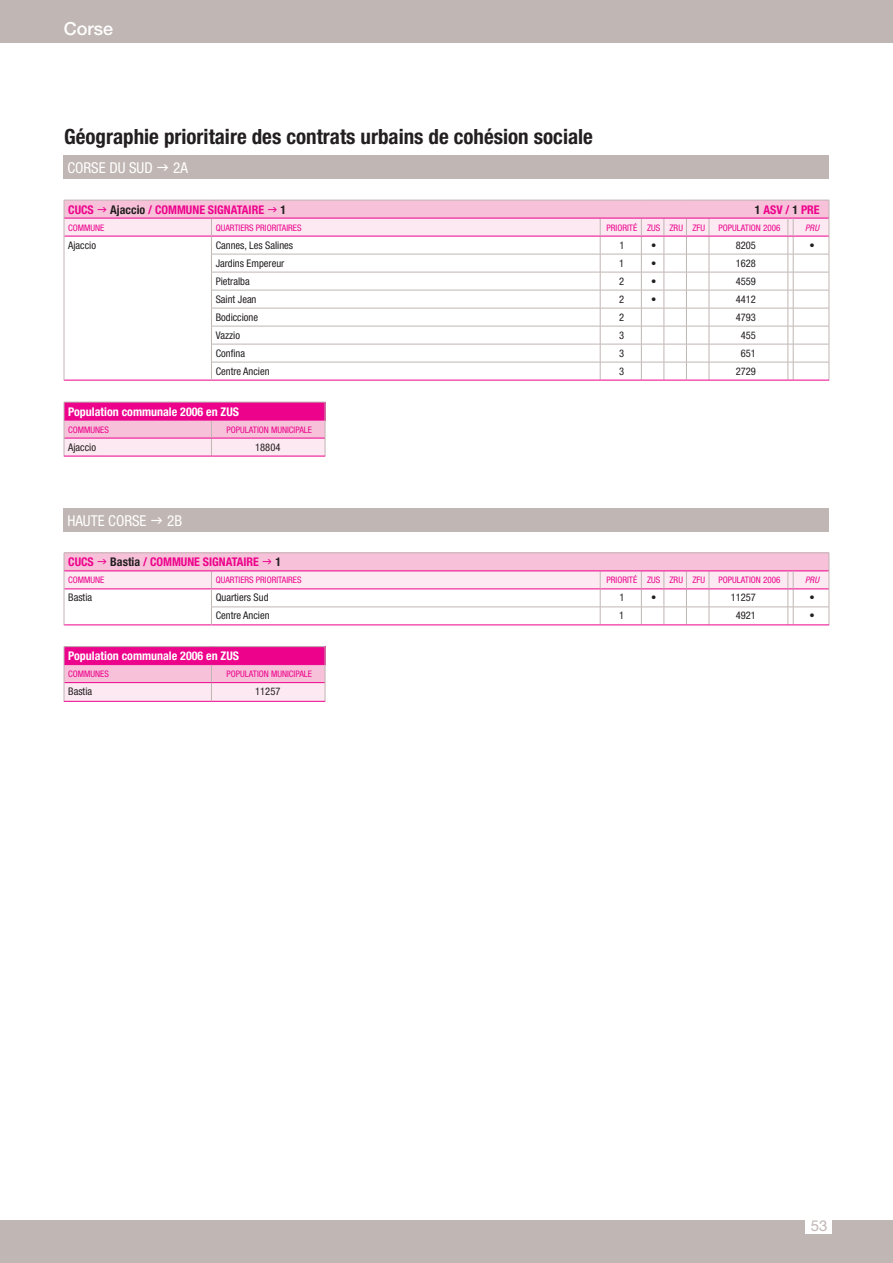
<style>
.page{position:relative;width:893px;height:1263px;background:#fff}
.page>*{position:absolute;margin:0;border:0;box-sizing:border-box;transform-origin:0 0}
.t1{font:700 condensed 21px "Helvetica Neue";color:#231f20}
.t2{font:500 18px "Helvetica Neue";color:#fff}
.t3{font:condensed 15px "Helvetica Neue";color:#fff}
.t4{font:15px "Helvetica Neue";color:#c0b6b3}
.t5{font:700 condensed 12px "Helvetica Neue";color:#ed028c}
.t6{font:700 condensed 12px "Helvetica Neue";color:#fff}
.t7{font:700 condensed 12px "Helvetica Neue";color:#231f20}
.t8{font:condensed 10.5px "Helvetica Neue";color:#231f20}
.t9{font:condensed 9px "Helvetica Neue";color:#ed028c}
.t10{font:italic condensed 9px "Helvetica Neue";letter-spacing:.01em;color:#ed028c}
.s1{color:#231f20}
</style>
<div class="page">
<div style="left:64px;top:155px;width:765px;height:24px;background:#c0b6b3"></div>
<div style="left:0;top:0;width:893px;height:43px;background:#c0b6b3"></div>
<div style="left:0;top:1220px;width:893px;height:43px;background:#c0b6b3"></div>
<div style="left:805px;top:1219px;width:27px;height:15px;background:#fff"></div>
<div style="left:64px;top:508px;width:765px;height:23px;background:#c0b6b3"></div>
<hr style="left:211px;top:456px;width:114px;height:1px;background:#ed028c">
<hr style="left:64px;top:456px;width:147px;height:1px;background:#ed028c">
<svg style="left:64px;top:402px;width:262px;height:54px;background:#f388c4"></svg>
<hr style="left:64px;top:646px;width:147px;height:1px;background:#c0b6b3">
<hr style="left:211px;top:646px;width:114px;height:1px;background:#c0b6b3">
<hr style="left:211px;top:701px;width:114px;height:1px;background:#ed028c">
<hr style="left:64px;top:701px;width:147px;height:1px;background:#ed028c">
<svg style="left:64px;top:647px;width:262px;height:54px;background:#f48ac5"></svg>
<svg style="left:64px;top:200px;width:766px;height:181px"></svg>
<svg style="left:64px;top:553px;width:766px;height:73px"></svg>
<p class="t2" style="left:64px;top:18px;width:51px">Corse</p>
<p class="t1" style="left:64px;top:124px;width:530px">Géographie prioritaire des contrats urbains de cohésion sociale</p>
<p class="t3" style="left:67px;top:159px;width:87px">CORSE DU SUD</p>
<p class="t3" style="left:173px;top:159px;width:16px">2A</p>
<p class="t5" style="left:68px;top:202px;width:27px">CUCS</p>
<p class="t5" style="left:110px;top:202px;width:155px"><span class="s1">Ajaccio</span> / COMMUNE SIGNATAIRE</p>
<p class="t7" style="left:281px;top:202px;width:7px">1</p>
<p class="t5" style="left:755px;top:202px;width:66px"><span class="s1">1</span> ASV / <span class="s1">1</span> PRE</p>
<p class="t9" style="left:68px;top:222px;width:38px">COMMUNE</p>
<p class="t9" style="left:216px;top:222px;width:87px">QUARTIERS PRIORITAIRES</p>
<p class="t9" style="left:606px;top:222px;width:100px">PRIORITÉ ZUS ZRU ZFU</p>
<p class="t9" style="left:719px;top:222px;width:63px">POPULATION 2006</p>
<p class="t10" style="left:805px;top:222px;width:15px">PRU</p>
<p class="t8" style="left:68px;top:239px;width:29px">Ajaccio</p>
<p class="t8" style="left:216px;top:239px;width:79px">Cannes, Les Salines</p>
<p class="t8" style="left:619px;top:239px;width:7px">1</p>
<p class="t8" style="left:651px;top:239px;width:7px">•</p>
<p class="t8" style="left:736px;top:239px;width:22px">8205</p>
<p class="t8" style="left:809px;top:239px;width:7px">•</p>
<p class="t8" style="left:216px;top:257px;width:70px">Jardins Empereur</p>
<p class="t8" style="left:619px;top:257px;width:7px">1</p>
<p class="t8" style="left:651px;top:257px;width:7px">•</p>
<p class="t8" style="left:736px;top:257px;width:22px">1628</p>
<p class="t8" style="left:216px;top:275px;width:36px">Pietralba</p>
<p class="t8" style="left:619px;top:275px;width:7px">2</p>
<p class="t8" style="left:651px;top:275px;width:7px">•</p>
<p class="t8" style="left:736px;top:275px;width:22px">4559</p>
<p class="t8" style="left:216px;top:293px;width:42px">Saint Jean</p>
<p class="t8" style="left:619px;top:293px;width:7px">2</p>
<p class="t8" style="left:651px;top:293px;width:7px">•</p>
<p class="t8" style="left:736px;top:293px;width:22px">4412</p>
<p class="t8" style="left:216px;top:311px;width:44px">Bodiccione</p>
<p class="t8" style="left:619px;top:311px;width:7px">2</p>
<p class="t8" style="left:736px;top:311px;width:22px">4793</p>
<p class="t8" style="left:216px;top:329px;width:26px">Vazzio</p>
<p class="t8" style="left:619px;top:329px;width:7px">3</p>
<p class="t8" style="left:741px;top:329px;width:17px">455</p>
<p class="t8" style="left:216px;top:347px;width:31px">Confina</p>
<p class="t8" style="left:619px;top:347px;width:7px">3</p>
<p class="t8" style="left:741px;top:347px;width:17px">651</p>
<p class="t8" style="left:216px;top:365px;width:55px">Centre Ancien</p>
<p class="t8" style="left:619px;top:365px;width:7px">3</p>
<p class="t8" style="left:736px;top:365px;width:22px">2729</p>
<p class="t6" style="left:68px;top:404px;width:172px">Population communale 2006 en ZUS</p>
<p class="t9" style="left:68px;top:424px;width:42px">COMMUNES</p>
<p class="t9" style="left:227px;top:424px;width:50px">POPULATION municipale</p>
<p class="t8" style="left:68px;top:441px;width:29px">Ajaccio</p>
<p class="t8" style="left:255px;top:441px;width:27px">18804</p>
<p class="t3" style="left:67px;top:512px;width:81px">HAUTE CORSE</p>
<p class="t3" style="left:167px;top:512px;width:16px">2B</p>
<p class="t5" style="left:68px;top:555px;width:27px">CUCS</p>
<p class="t5" style="left:110px;top:555px;width:150px"><span class="s1">Bastia</span> / COMMUNE SIGNATAIRE</p>
<p class="t7" style="left:276px;top:555px;width:7px">1</p>
<p class="t9" style="left:68px;top:575px;width:38px">COMMUNE</p>
<p class="t9" style="left:216px;top:575px;width:87px">QUARTIERS PRIORITAIRES</p>
<p class="t9" style="left:606px;top:575px;width:100px">PRIORITÉ ZUS ZRU ZFU</p>
<p class="t9" style="left:719px;top:575px;width:63px">POPULATION 2006</p>
<p class="t10" style="left:805px;top:575px;width:15px">PRU</p>
<p class="t8" style="left:68px;top:592px;width:25px">Bastia</p>
<p class="t8" style="left:216px;top:592px;width:54px">Quartiers Sud</p>
<p class="t8" style="left:619px;top:592px;width:7px">1</p>
<p class="t8" style="left:651px;top:592px;width:7px">•</p>
<p class="t8" style="left:731px;top:592px;width:27px">11257</p>
<p class="t8" style="left:809px;top:592px;width:7px">•</p>
<p class="t8" style="left:216px;top:610px;width:55px">Centre Ancien</p>
<p class="t8" style="left:619px;top:610px;width:7px">1</p>
<p class="t8" style="left:736px;top:610px;width:22px">4921</p>
<p class="t8" style="left:809px;top:610px;width:7px">•</p>
<p class="t6" style="left:68px;top:649px;width:172px">Population communale 2006 en ZUS</p>
<p class="t9" style="left:68px;top:669px;width:42px">COMMUNES</p>
<p class="t9" style="left:227px;top:669px;width:50px">POPULATION municipale</p>
<p class="t8" style="left:68px;top:685px;width:25px">Bastia</p>
<p class="t8" style="left:255px;top:685px;width:27px">11257</p>
<p class="t4" style="left:811px;top:1217px;width:18px">53</p>
</div>
